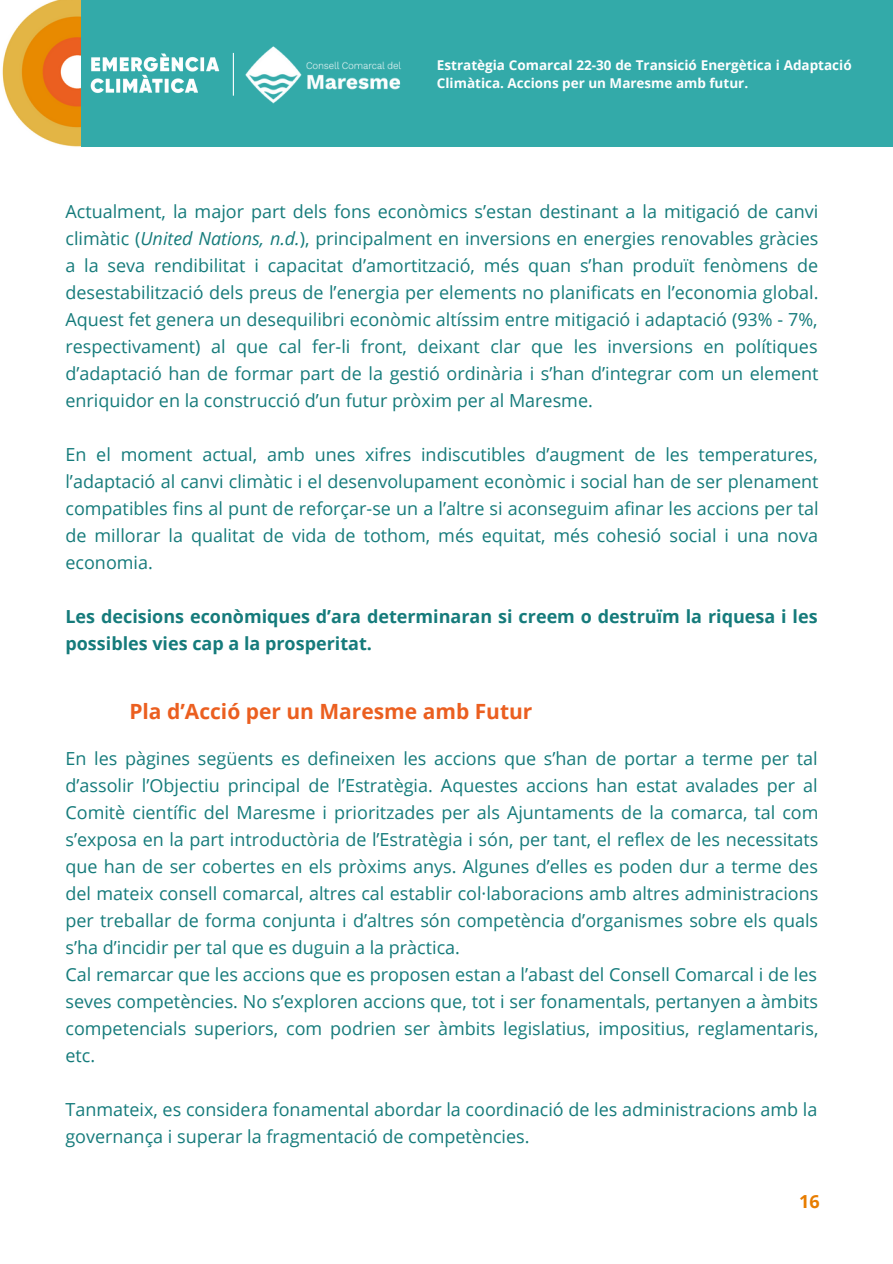
<style>
.page{position:relative;width:893px;height:1264px;background:#fff}
.page>*{position:absolute;margin:0;border:0;box-sizing:border-box;transform-origin:0 0}
.t1{font:700 21px "Open Sans";color:#eb5f20}
.t2{font:18px/27px "Open Sans";color:#157b7b;text-align:justify}
.t3{font:700 18px/27px "Open Sans";color:#157b7b}
.t4{font:700 18px "Open Sans";color:#e87d00}
.t5{font:700 13.5px/18px "Open Sans";color:#fefefe}
.s1{font-style:italic}
</style>
<div class="page">
<img style="left:2px;top:0;width:79px;height:147px">
<div style="left:81px;top:0;width:811px;height:146px;background:#33aaa9"></div>
<img style="left:90px;top:53px;width:130px;height:40px">
<img style="left:232px;top:46px;width:170px;height:58px">
<hr style="left:233px;top:53px;width:1px;height:43px;background:#fefefe">
<p class="t5" style="left:437px;top:55px;width:416px">Estratègia Comarcal 22-30 de Transició Energètica i Adaptació<br>Climàtica. Accions per un Maresme amb futur.</p>
<p class="t2" style="left:65px;top:197px;width:754px">Actualment, la major part dels fons econòmics s’estan destinant a la mitigació de canvi climàtic (<span class="s1">United Nations, n.d.</span>), principalment en inversions en energies renovables gràcies a la seva rendibilitat i capacitat d’amortització, més quan s’han produït fenòmens de desestabilització dels preus de l’energia per elements no planificats en l’economia global.<br>Aquest fet genera un desequilibri econòmic altíssim entre mitigació i adaptació (93% - 7%, respectivament) al que cal fer-li front, deixant clar que les inversions en polítiques d’adaptació han de formar part de la gestió ordinària i s’han d’integrar com un element enriquidor en la construcció d’un futur pròxim per al Maresme.</p>
<p class="t2" style="left:65px;top:440px;width:754px">En el moment actual, amb unes xifres indiscutibles d’augment de les temperatures, l’adaptació al canvi climàtic i el desenvolupament econòmic i social han de ser plenament compatibles fins al punt de reforçar-se un a l’altre si aconseguim afinar les accions per tal de millorar la qualitat de vida de tothom, més equitat, més cohesió social i una nova economia.</p>
<p class="t3" style="left:65px;top:602px;width:753px">Les decisions econòmiques d’ara determinaran si creem o destruïm la riquesa i les possibles vies cap a la prosperitat.</p>
<p class="t1" style="left:129px;top:696px;width:404px">Pla d’Acció per un Maresme amb Futur</p>
<p class="t2" style="left:65px;top:744px;width:754px;text-align:left">En les pàgines següents es defineixen les accions que s’han de portar a terme per tal d’assolir l’Objectiu principal de l’Estratègia. Aquestes accions han estat avalades per al Comitè científic del Maresme i prioritzades per als Ajuntaments de la comarca, tal com s’exposa en la part introductòria de l’Estratègia i són, per tant, el reflex de les necessitats que han de ser cobertes en els pròxims anys. Algunes d’elles es poden dur a terme des del mateix consell comarcal, altres cal establir col·laboracions amb altres administracions per treballar de forma conjunta i d’altres són competència d’organismes sobre els quals s’ha d’incidir per tal que es duguin a la pràctica.<br>Cal remarcar que les accions que es proposen estan a l’abast del Consell Comarcal i de les seves competències. No s’exploren accions que, tot i ser fonamentals, pertanyen a àmbits competencials superiors, com podrien ser àmbits legislatius, impositius, reglamentaris, etc.</p>
<p class="t2" style="left:65px;top:1095px;width:753px">Tanmateix, es considera fonamental abordar la coordinació de les administracions amb la governança i superar la fragmentació de competències.</p>
<p class="t4" style="left:799px;top:1188px;width:22px">16</p>
</div>
